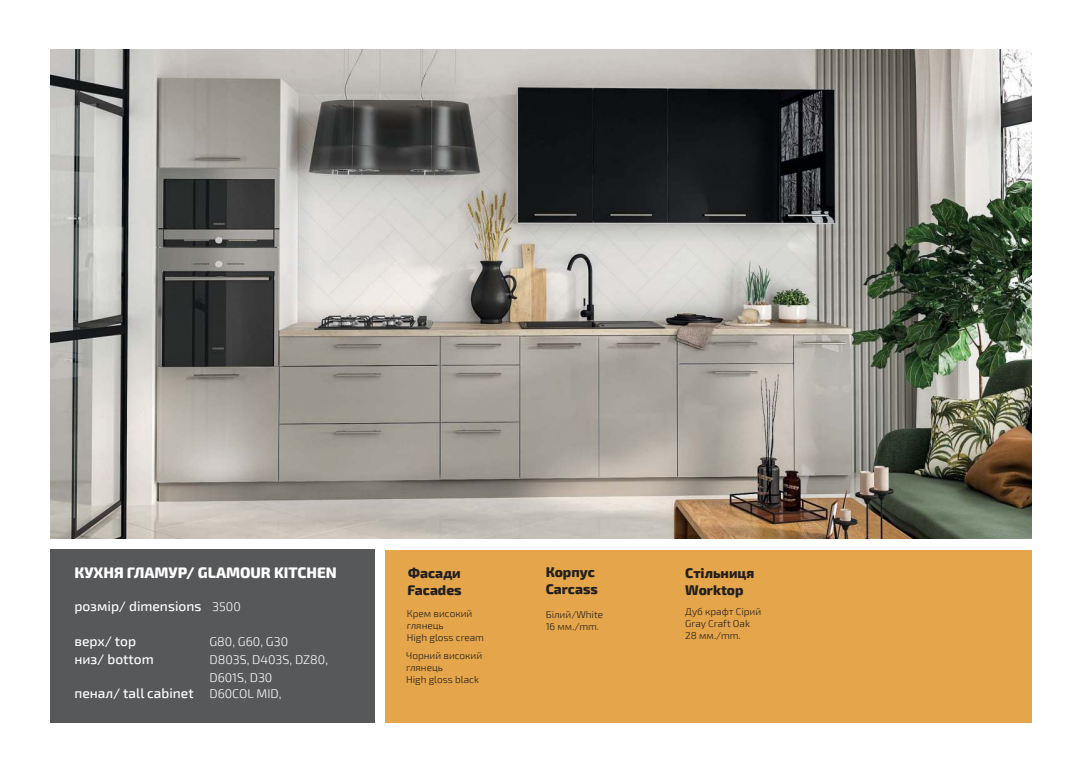
<style>
.page{position:relative;width:1081px;height:773px;background:#fff}
.page>*{position:absolute;margin:0;border:0;box-sizing:border-box;transform-origin:0 0}
.t1{font:800 15px "Exo 2";color:#fff}
.t2{font:500 13.75px "Exo 2";color:#fff}
.t3{font:800 13.75px/16.5px "Exo 2";color:#221f1f}
.t4{font:300 12.5px/18px "Exo 2";color:#fff}
.t5{font:300 10px/12px "Exo 2";color:#221f1f}
.s1{font-weight:300;font-size:12.5px}
</style>
<div class="page">
<img style="left:50px;top:50px;width:981px;height:489px">
<div style="left:385px;top:550px;width:646px;height:173px;background:#e5a54a"></div>
<div style="left:50px;top:549px;width:324px;height:174px;background:#57585a"></div>
<h1 class="t1" style="left:74px;top:563px;width:264px">КУХНЯ ГЛАМУР/ GLAMOUR KITCHEN</h1>
<h2 class="t2" style="left:74px;top:598px;width:168px">розмір/ dimensions <span class="s1">3500</span></h2>
<h2 class="t2" style="left:74px;top:632px;width:63px">верх/ top</h2>
<p class="t4" style="left:209px;top:632px;width:80px">G80, G60, G30</p>
<h2 class="t2" style="left:74px;top:650px;width:81px">низ/ bottom</h2>
<p class="t4" style="left:209px;top:650px;width:120px">D803S, D403S, DZ80,<br>D601S, D30</p>
<h2 class="t2" style="left:74px;top:685px;width:209px">пенал/ tall cabinet <span class="s1">D60COL MID,</span></h2>
<h2 class="t3" style="left:407px;top:565px;width:56px">Фасади<br>Facades</h2>
<p class="t5" style="left:407px;top:607px;width:79px">Крем високий глянець<br>High gloss cream</p>
<p class="t5" style="left:406px;top:649px;width:78px">Чорний високий глянець<br>High gloss black</p>
<h2 class="t3" style="left:546px;top:564px;width:54px">Корпус<br>Carcass</h2>
<p class="t5" style="left:546px;top:608px;width:59px">Білий/White<br>16 мм./mm.</p>
<h2 class="t3" style="left:685px;top:565px;width:71px">Стільниця<br>Worktop</h2>
<p class="t5" style="left:685px;top:605px;width:77px">Дуб крафт Сірий<br>Gray Craft Oak<br>28 мм./mm.</p>
</div>
